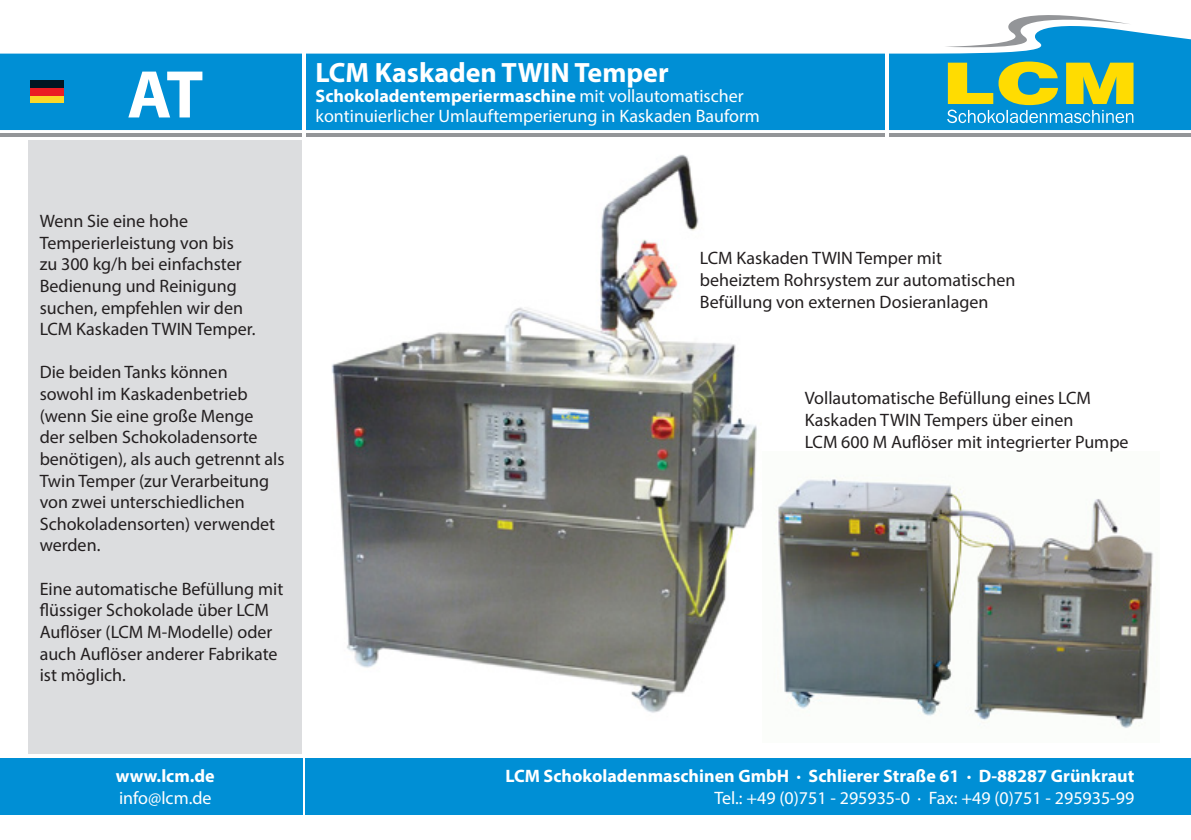
<style>
.page{position:relative;width:1191px;height:840px;background:#fff}
.page>*{position:absolute;margin:0;border:0;box-sizing:border-box;transform-origin:0 0}
.TYP{font:700 68px "Myriad Pro";color:#fff}
.MASCHINE{font:700 28px "Myriad Pro";color:#fff}
.Beschreibung_Karten{font:18px/21.6px "Myriad Pro";color:#231f20}
.adresse_fett{font:700 18px "Myriad Pro";color:#fff}
.Maschine_fett{font:18px "Myriad Pro";color:#fff}
.Maschine_fett-2{font:700 18px "Myriad Pro";color:#fff}
.adresse_normal{font:18px "Myriad Pro";color:#fff}
.www_normal{font:18px "Myriad Pro";color:#fff}
.www_fett{font:700 18px "Myriad Pro";color:#fff}
.s1{font-weight:400}
</style>
<div class="page">
<div style="left:306px;top:757px;width:885px;height:57px;background:#008fd5"></div>
<div style="left:0;top:757px;width:302px;height:57px;background:#008fd5"></div>
<svg style="left:0;top:31px;width:1191px;height:99px;fill:#008fd5"></svg>
<svg style="left:947px;top:61px;width:186px;height:62px;background:#78b57e"></svg>
<svg style="left:944px;top:15px;width:187px;height:33px"></svg>
<hr style="left:0;top:133px;width:1191px;height:4px;background:#939598">
<hr style="left:885px;top:0;width:4px;height:138px;background:#fff">
<hr style="left:302px;top:0;width:4px;height:138px;background:#fff">
<img style="left:775px;top:479px;width:378px;height:249px">
<img style="left:332px;top:154px;width:425px;height:559px">
<div style="left:28px;top:140px;width:274px;height:613px;background:#dcdddf"></div>
<div style="left:30px;top:96px;width:34px;height:7px;background:#fbd828"></div>
<div style="left:30px;top:88px;width:34px;height:8px;background:#eb1d23"></div>
<div style="left:30px;top:81px;width:34px;height:7px;background:#011622"></div>
<p class="TYP" style="left:127px;top:50px;width:78px">AT</p>
<p class="MASCHINE" style="left:315px;top:55px;width:354px">LCM Kaskaden TWIN Temper</p>
<p class="Maschine_fett-2" style="left:315px;top:85px;width:429px">Schokoladentemperiermaschine <span class="s1">mit vollautomatischer</span></p>
<p class="Maschine_fett" style="left:315px;top:105px;width:446px">kontinuierlicher Umlauftemperierung in Kaskaden Bauform</p>
<p class="Beschreibung_Karten" style="left:40px;top:210px;width:205px">Wenn Sie eine hohe<br>Temperierleistung von bis zu 300 kg/h bei einfachster<br>Bedienung und Reinigung suchen, empfehlen wir den</p>
<p class="Beschreibung_Karten" style="left:40px;top:318px;width:217px">LCM Kaskaden TWIN Temper.</p>
<p class="Beschreibung_Karten" style="left:40px;top:361px;width:246px">Die beiden Tanks können sowohl im Kaskadenbetrieb (wenn Sie eine große Menge<br>der selben Schokoladensorte benötigen), als auch getrennt als<br>Twin Temper (zur Verarbeitung von zwei unterschiedlichen<br>Schokoladensorten) verwendet werden.</p>
<p class="Beschreibung_Karten" style="left:40px;top:577px;width:245px">Eine automatische Befüllung mit flüssiger Schokolade über LCM<br>Auflöser (LCM M-Modelle) oder auch Auflöser anderer Fabrikate ist möglich.</p>
<p class="www_fett" style="left:116px;top:763px;width:100px">www.lcm.de</p>
<p class="www_normal" style="left:119px;top:786px;width:94px">info@lcm.de</p>
<p class="Beschreibung_Karten" style="left:700px;top:247px;width:244px">LCM Kaskaden TWIN Temper mit</p>
<p class="Beschreibung_Karten" style="left:700px;top:269px;width:317px">beheiztem Rohrsystem zur automatischen<br>Befüllung von externen Dosieranlagen</p>
<p class="Beschreibung_Karten" style="left:804px;top:387px;width:288px">Vollautomatische Befüllung eines LCM<br>Kaskaden TWIN Tempers über einen</p>
<p class="Beschreibung_Karten" style="left:804px;top:430px;width:325px">LCM 600 M Auflöser mit integrierter Pumpe</p>
<p class="adresse_fett" style="left:505px;top:763px;width:630px">LCM Schokoladenmaschinen GmbH · Schlierer Straße 61 · D-88287 Grünkraut</p>
<p class="adresse_normal" style="left:714px;top:786px;width:421px">Tel.: +49 (0)751 - 295935-0 · Fax: +49 (0)751 - 295935-99</p>
</div>
